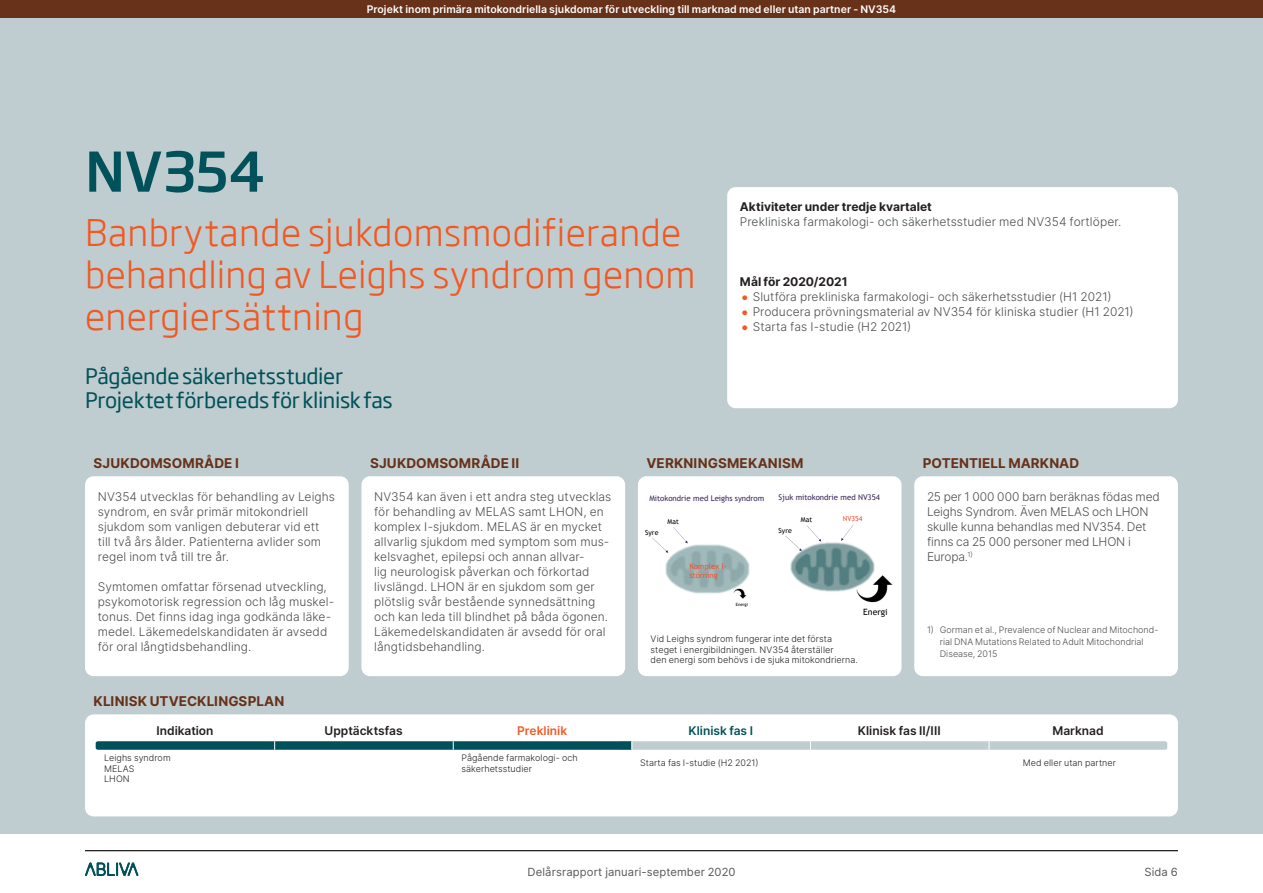
<style>
.page{position:relative;width:1263px;height:893px;background:#fff}
.page>*{position:absolute;margin:0;border:0;box-sizing:border-box;transform-origin:0 0}
.t1{font:500 54px "Soho Gothic Std";letter-spacing:-.01em;color:#005159}
.t2{font:300 36px/42px "Soho Gothic Std";letter-spacing:.01em;color:#f15924}
.t3{font:21px/24px "Soho Gothic Std";letter-spacing:-.015em;color:#005159}
.t4{font:700 13.5px "Inter";letter-spacing:.01em;color:#67311a}
.t5{font:300 12px/15px "Inter";letter-spacing:.005em;color:#4b4c4d}
.t6{font:700 12px "Inter";color:#231f20}
.t7{font:600 12px "Inter";color:#231f20}
.t8{font:600 12px "Inter";color:#005159}
.t9{font:600 12px "Inter";color:#f15924}
.t10{font:11.25px "Inter";letter-spacing:.01em;color:#57585a}
.t11{font:600 10.5px "Inter";letter-spacing:.005em;color:#fff}
.t12{font:300 9px/10.5px "Inter";letter-spacing:.01em;color:#231f20}
.t13{font:300 9px/12px "Inter";letter-spacing:.005em;color:#4b4c4d}
.t14{font:8.7px "Trebuchet MS";color:#000001}
.t15{font:7.8px "Trebuchet MS";color:#3b2a5a}
.t16{font:7.8px/9.6px "Trebuchet MS";color:#f0542e}
.t17{font:6.9px "Trebuchet MS";color:#000001}
.t18{font:6.9px "Trebuchet MS";color:#f0542e}
.t19{font:4.35px "Trebuchet MS";color:#000001}
.s1{font-size:18px;color:#f15924}
</style>
<div class="page">
<hr style="left:85px;top:850px;width:1093px;height:1px;background:#231f20">
<svg style="left:85px;top:862px;width:53px;height:14px"></svg>
<div style="left:0;top:17px;width:1263px;height:816px;background:#c0cdd0"></div>
<div style="left:0;top:0;width:1263px;height:17px;background:#67311a"></div>
<div style="left:85px;top:476px;width:264px;height:200px;background:#fff;border-radius:9px"></div>
<div style="left:914px;top:476px;width:264px;height:200px;background:#fff;border-radius:9px"></div>
<div style="left:361px;top:476px;width:264px;height:200px;background:#fff;border-radius:9px"></div>
<div style="left:727px;top:187px;width:451px;height:221px;background:#fff;border-radius:9px"></div>
<div style="left:638px;top:476px;width:263px;height:200px;background:#fff;border-radius:9px"></div>
<img style="left:665px;top:544px;width:85px;height:50px">
<svg style="left:734px;top:587px;width:13px;height:12px"></svg>
<img style="left:790px;top:542px;width:85px;height:50px">
<svg style="left:786px;top:526px;width:35px;height:25px"></svg>
<svg style="left:652px;top:527px;width:36px;height:26px"></svg>
<svg style="left:841px;top:525px;width:12px;height:16px"></svg>
<svg style="left:853px;top:572px;width:2px;height:20px"></svg>
<img style="left:855px;top:572px;width:38px;height:31px">
<div style="left:85px;top:714px;width:1093px;height:102px;background:#fff;border-radius:9px"></div>
<svg style="left:96px;top:741px;width:1071px;height:9px;background:#69959a"></svg>
<p class="t11" style="left:367px;top:1px;width:531px">Projekt inom primära mitokondriella sjukdomar för utveckling till marknad med eller utan partner - NV354</p>
<h1 class="t1" style="left:85px;top:137px;width:182px">NV354</h1>
<h2 class="t2" style="left:85px;top:213px;width:612px">Banbrytande sjukdomsmodifierande behandling av Leighs syndrom genom energiersättning</h2>
<h3 class="t3" style="left:85px;top:365px;width:309px">Pågående säkerhetsstudier<br>Projektet förbereds för klinisk fas</h3>
<p class="t6" style="left:740px;top:198px;width:193px">Aktiviteter under tredje kvartalet</p>
<p class="t5" style="left:740px;top:214px;width:383px">Prekliniska farmakologi- och säkerhetsstudier med NV354 fortlöper.</p>
<p class="t6" style="left:740px;top:273px;width:109px">Mål för 2020/2021</p>
<p class="t5" style="left:740px;top:289px;width:373px"><span class="s1">•</span> Slutföra prekliniska farmakologi- och säkerhetsstudier (H1 2021)</p>
<p class="t5" style="left:740px;top:304px;width:395px"><span class="s1">•</span> Producera prövningsmaterial av NV354 för kliniska studier (H1 2021)</p>
<p class="t5" style="left:740px;top:319px;width:173px"><span class="s1">•</span> Starta fas I-studie (H2 2021)</p>
<p class="t4" style="left:94px;top:453px;width:147px">SJUKDOMSOMRÅDE I</p>
<p class="t5" style="left:98px;top:489px;width:239px">NV354 utvecklas för behandling av Leighs syndrom, en svår primär mitokondriell sjukdom som vanligen debuterar vid ett till två års ålder. Patienterna avlider som regel inom två till tre år.</p>
<p class="t5" style="left:98px;top:579px;width:238px">Symtomen omfattar försenad utveckling, psykomotorisk regression och låg muskel&shy;tonus. Det finns idag inga godkända läke&shy;medel. Läkemedelskandidaten är avsedd för oral långtidsbehandling.</p>
<p class="t4" style="left:94px;top:691px;width:192px">KLINISK UTVECKLINGSPLAN</p>
<p class="t4" style="left:370px;top:453px;width:151px">SJUKDOMSOMRÅDE II</p>
<p class="t4" style="left:923px;top:453px;width:158px">POTENTIELL MARKNAD</p>
<p class="t4" style="left:646px;top:453px;width:158px">VERKNINGSMEKANISM</p>
<p class="t5" style="left:374px;top:489px;width:239px">NV354 kan även i ett andra steg utvecklas för behandling av MELAS samt LHON, en komplex I-sjukdom. MELAS är en mycket allvarlig sjukdom med symptom som mus&shy;kelsvaghet, epilepsi och annan allvar-<br>lig neurologisk påverkan och förkortad livslängd. LHON är en sjukdom som ger plötslig svår bestående synnedsättning och kan leda till blindhet på båda ögonen.<br>Läkemedelskandidaten är avsedd för oral långtidsbehandling.</p>
<p class="t15" style="left:649px;top:493px;width:116px">Mitokondrie med Leighs syndrom</p>
<p class="t15" style="left:778px;top:493px;width:103px">Sjuk mitokondrie med NV354</p>
<p class="t17" style="left:645px;top:528px;width:15px">Syre</p>
<p class="t17" style="left:667px;top:518px;width:13px">Mat</p>
<p class="t16" style="left:689px;top:561px;width:39px">Komplex I&shy;störning</p>
<p class="t19" style="left:736px;top:602px;width:14px">Energi</p>
<p class="t17" style="left:778px;top:526px;width:15px">Syre</p>
<p class="t17" style="left:801px;top:516px;width:13px">Mat</p>
<p class="t18" style="left:843px;top:515px;width:21px">NV354</p>
<p class="t14" style="left:863px;top:606px;width:26px">Energi</p>
<p class="t12" style="left:651px;top:634px;width:209px">Vid Leighs syndrom fungerar inte det första steget i energibildningen. NV354 återställer<br>den energi som behövs i de sjuka mitokondrierna.</p>
<p class="t5" style="left:927px;top:489px;width:234px">25 per 1 000 000 barn beräknas födas med<br>Leighs Syndrom. Även MELAS och LHON skulle kunna behandlas med NV354. Det finns ca 25 000 personer med LHON i<br>Europa.<sup>1)</sup></p>
<p class="t13" style="left:940px;top:623px;width:220px;text-indent:-13px">1) Gorman et al., Prevalence of Nuclear and Mitochond&shy;rial DNA Mutations Related to Adult Mitochondrial<br>Disease, 2015</p>
<p class="t7" style="left:156px;top:721px;width:59px">Indikation</p>
<p class="t7" style="left:325px;top:721px;width:80px">Upptäcktsfas</p>
<p class="t9" style="left:517px;top:721px;width:52px">Preklinik</p>
<p class="t8" style="left:688px;top:721px;width:66px">Klinisk fas I</p>
<p class="t7" style="left:858px;top:721px;width:84px">Klinisk fas II/III</p>
<p class="t7" style="left:1052px;top:721px;width:53px">Marknad</p>
<p class="t12" style="left:104px;top:753px;width:68px">Leighs syndrom<br>MELAS<br>LHON</p>
<p class="t12" style="left:461px;top:753px;width:118px">Pågående farmakologi- och säkerhetsstudier</p>
<p class="t12" style="left:640px;top:757px;width:120px">Starta fas I-studie (H2 2021)</p>
<p class="t12" style="left:1023px;top:757px;width:95px">Med eller utan partner</p>
<p class="t10" style="left:527px;top:864px;width:209px">Delårsrapport januari-september 2020</p>
<p class="t10" style="left:1144px;top:864px;width:35px">Sida 6</p>
</div>
